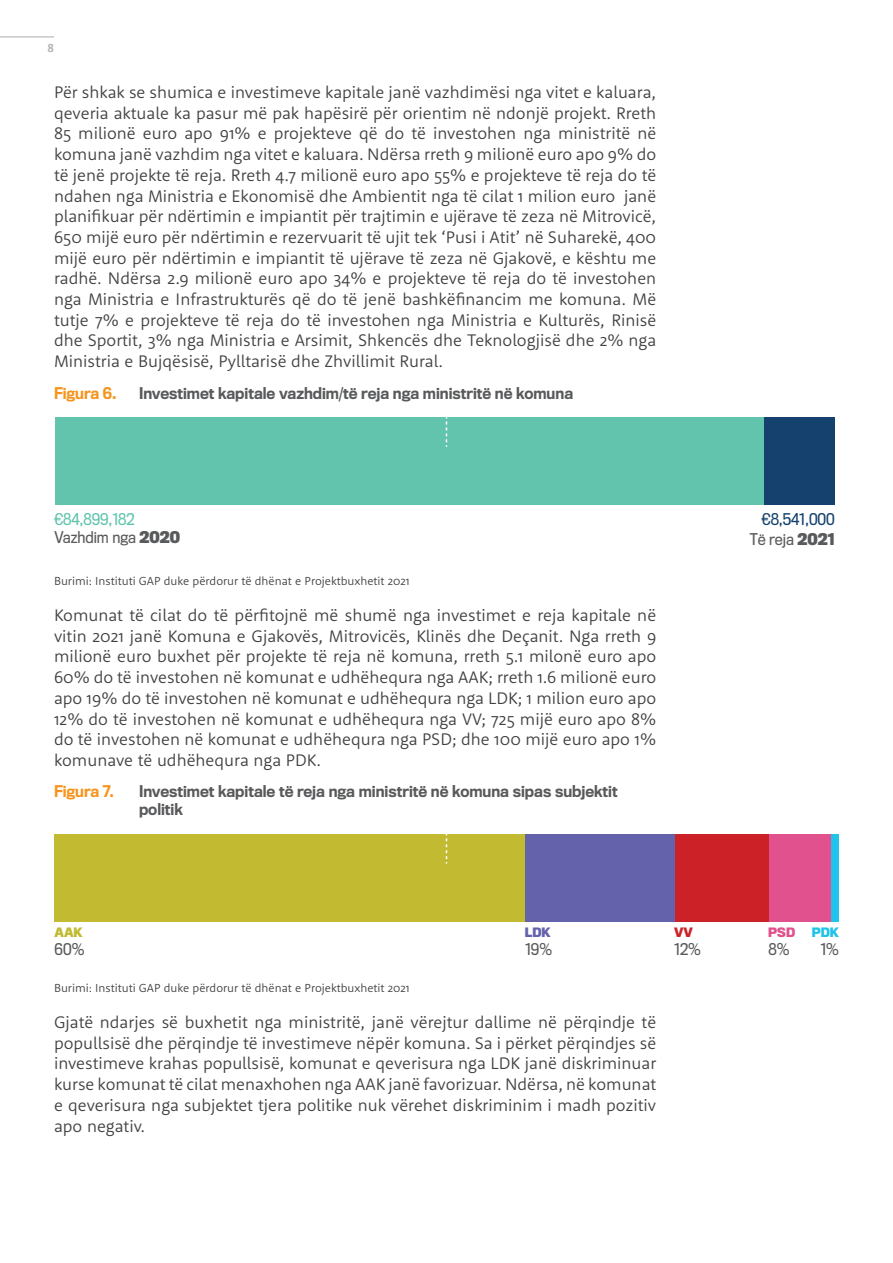
<style>
.page{position:relative;width:893px;height:1263px;background:#fff}
.page>*{position:absolute;margin:0;border:0;box-sizing:border-box;transform-origin:0 0}
.t1{font:300 17.25px/20.7px "Rooney Sans";color:#414042;text-align:justify}
.t2{font:500 15px/18px "Titling Gothic FB Narrow";color:#58595b}
.t3{font:15px "Titling Gothic FB Narrow";color:#595a5c}
.t4{font:500 15px "Titling Gothic FB Narrow";letter-spacing:-.005em;color:#f7941e}
.t5{font:15px "Titling Gothic FB Narrow";letter-spacing:-.01em;color:#63c4ae}
.t6{font:15px "Titling Gothic FB Narrow";letter-spacing:-.01em;color:#15416e}
.t7{font:300 12px "Rooney Sans";color:#414042}
.t8{font:700 12px "Titling Gothic FB Narrow";color:#c2ba30}
.t9{font:700 12px "Titling Gothic FB Narrow";color:#6562ac}
.t10{font:700 12px "Titling Gothic FB Narrow";color:#e0518d}
.t11{font:700 12px "Titling Gothic FB Narrow";color:#22c3ea}
.t12{font:700 12px "Titling Gothic FB Narrow";color:#cc2127}
.t13{font:700 12px "Rooney Sans";color:#b1b4b6}
.s1{font-weight:700}
</style>
<div class="page">
<hr style="left:0;top:36px;width:54px;height:2px;background:#c7c8ca">
<div style="left:763px;top:417px;width:71px;height:88px;background:#15416e"></div>
<div style="left:55px;top:417px;width:708px;height:88px;background:#63c4ae"></div>
<svg style="left:446px;top:417px;width:1px;height:30px"></svg>
<div style="left:831px;top:834px;width:8px;height:88px;background:#22c3ea"></div>
<div style="left:768px;top:834px;width:63px;height:88px;background:#e0518d"></div>
<div style="left:674px;top:834px;width:94px;height:88px;background:#cc2127"></div>
<div style="left:525px;top:834px;width:149px;height:88px;background:#6562ac"></div>
<div style="left:54px;top:834px;width:471px;height:88px;background:#c2ba30"></div>
<svg style="left:446px;top:834px;width:1px;height:29px"></svg>
<p class="t13" style="left:47px;top:40px;width:8px">8</p>
<p class="t1" style="left:54px;top:81px;width:604px">Për shkak se shumica e investimeve kapitale janë vazhdimësi nga vitet e kaluara, qeveria aktuale ka pasur më pak hapësirë për orientim në ndonjë projekt. Rreth 85 milionë euro apo 91% e projekteve që do të investohen nga ministritë në komuna janë vazhdim nga vitet e kaluara. Ndërsa rreth 9 milionë euro apo 9% do të jenë projekte të reja. Rreth 4.7 milionë euro apo 55% e projekteve të reja do të ndahen nga Ministria e Ekonomisë dhe Ambientit nga të cilat 1 milion euro janë planifikuar për ndërtimin e impiantit për trajtimin e ujërave të zeza në Mitrovicë, 650 mijë euro për ndërtimin e rezervuarit të ujit tek ‘Pusi i Atit’ në Suharekë, 400 mijë euro për ndërtimin e impiantit të ujërave të zeza në Gjakovë, e kështu me radhë. Ndërsa 2.9 milionë euro apo 34% e projekteve të reja do të investohen nga Ministria e Infrastrukturës që do të jenë bashkëfinancim me komuna. Më tutje 7% e projekteve të reja do të investohen nga Ministria e Kulturës, Rinisë dhe Sportit, 3% nga Ministria e Arsimit, Shkencës dhe Teknologjisë dhe 2% nga Ministria e Bujqësisë, Pylltarisë dhe Zhvillimit Rural.</p>
<p class="t4" style="left:54px;top:384px;width:64px">Figura 6.</p>
<p class="t2" style="left:139px;top:384px;width:436px">Investimet kapitale vazhdim/të reja nga ministritë në komuna</p>
<p class="t5" style="left:54px;top:511px;width:82px">€84,899,182</p>
<p class="t6" style="left:761px;top:511px;width:75px">€8,541,000</p>
<p class="t3" style="left:54px;top:528px;width:127px">Vazhdim nga <span class="s1">2020</span></p>
<p class="t3" style="left:750px;top:530px;width:86px">Të reja <span class="s1">2021</span></p>
<p class="t7" style="left:54px;top:573px;width:357px">Burimi: Instituti GAP duke përdorur të dhënat e Projektbuxhetit 2021</p>
<p class="t1" style="left:54px;top:604px;width:604px">Komunat të cilat do të përfitojnë më shumë nga investimet e reja kapitale në vitin 2021 janë Komuna e Gjakovës, Mitrovicës, Klinës dhe Deçanit. Nga rreth 9 milionë euro buxhet për projekte të reja në komuna, rreth 5.1 milonë euro apo 60% do të investohen në komunat e udhëhequra nga AAK; rreth 1.6 milionë euro apo 19% do të investohen në komunat e udhëhequra nga LDK; 1 milion euro apo 12% do të investohen në komunat e udhëhequra nga VV; 725 mijë euro apo 8% do të investohen në komunat e udhëhequra nga PSD; dhe 100 mijë euro apo 1% komunave të udhëhequra nga PDK.</p>
<p class="t4" style="left:54px;top:782px;width:61px">Figura 7.</p>
<p class="t2" style="left:139px;top:782px;width:480px">Investimet kapitale të reja nga ministritë në komuna sipas subjektit politik</p>
<p class="t8" style="left:54px;top:925px;width:30px">AAK</p>
<p class="t9" style="left:525px;top:925px;width:27px">LDK</p>
<p class="t12" style="left:674px;top:925px;width:20px">VV</p>
<p class="t10" style="left:768px;top:925px;width:28px">PSD</p>
<p class="t11" style="left:812px;top:925px;width:29px">PDK</p>
<p class="t3" style="left:55px;top:940px;width:31px">60%</p>
<p class="t3" style="left:525px;top:940px;width:29px">19%</p>
<p class="t3" style="left:674px;top:940px;width:28px">12%</p>
<p class="t3" style="left:768px;top:940px;width:23px">8%</p>
<p class="t3" style="left:820px;top:940px;width:20px">1%</p>
<p class="t7" style="left:54px;top:980px;width:357px">Burimi: Instituti GAP duke përdorur të dhënat e Projektbuxhetit 2021</p>
<p class="t1" style="left:54px;top:1011px;width:604px">Gjatë ndarjes së buxhetit nga ministritë, janë vërejtur dallime në përqindje të popullsisë dhe përqindje të investimeve nëpër komuna. Sa i përket përqindjes së investimeve krahas popullsisë, komunat e qeverisura nga LDK janë diskriminuar kurse komunat të cilat menaxhohen nga AAK janë favorizuar. Ndërsa, në komunat e qeverisura nga subjektet tjera politike nuk vërehet diskriminim i madh pozitiv apo negativ.</p>
</div>
